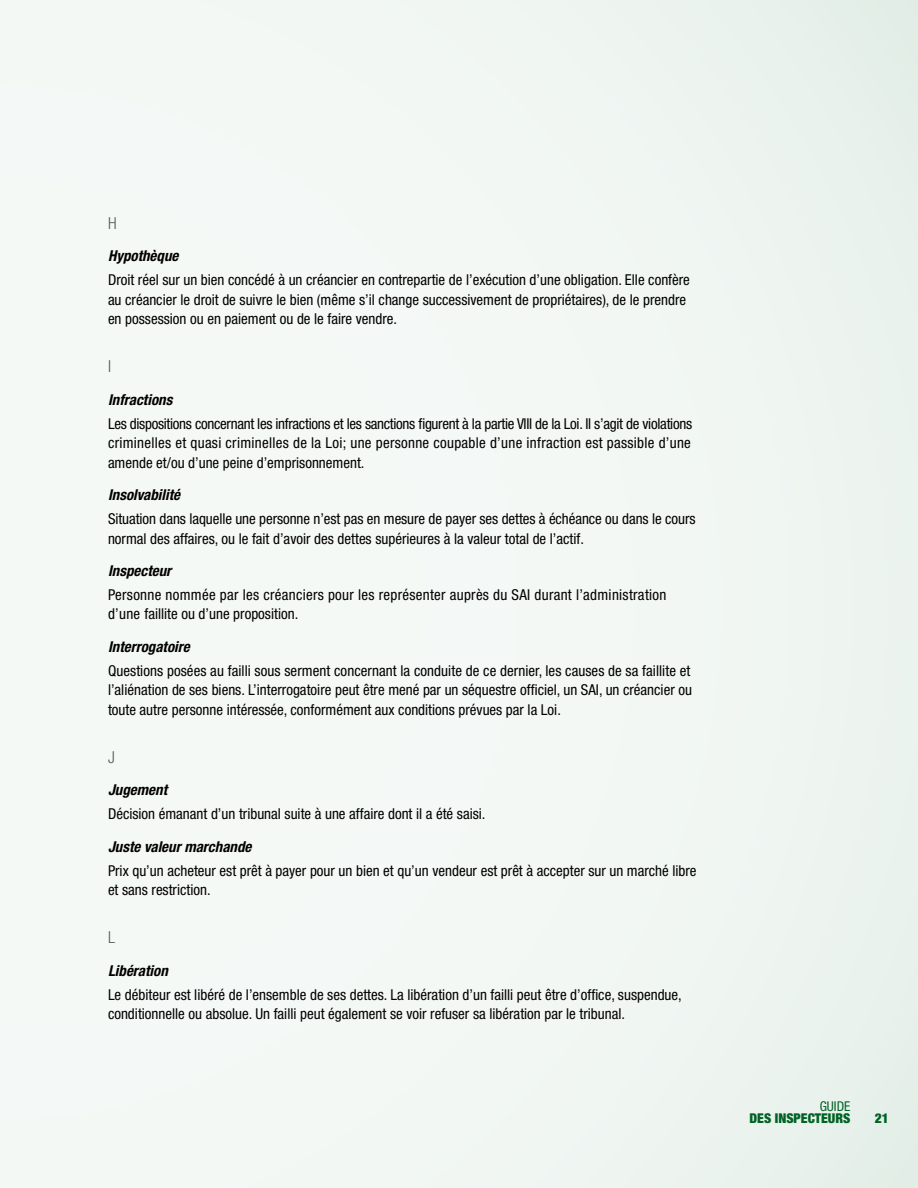
<style>
.page{position:relative;width:918px;height:1188px;background:#f3f8f5}
.page>*{position:absolute;margin:0;border:0;box-sizing:border-box;transform-origin:0 0}
.t1{font:300 condensed 16.5px "Helvetica Neue LT Std";color:#58595b}
.t2{font:condensed 15px/19.5px "Helvetica Neue LT Std";color:#000}
.t3{font:condensed 15px/19.5px "Helvetica Neue LT Std";letter-spacing:.02em;color:#000}
.t4{font:italic 700 condensed 15px "Helvetica Neue LT Std";color:#000}
.t5{font:900 condensed 13.5px "Helvetica Neue LT Std";color:#006325}
.t6{font:condensed 13.5px "Helvetica Neue LT Std";color:#006325}
</style>
<div class="page">
<p class="t1" style="left:108px;top:214px;width:10px">H</p>
<p class="t4" style="left:108px;top:247px;width:72px">Hypothèque</p>
<p class="t2" style="left:108px;top:270px;width:583px">Droit réel sur un bien concédé à un créancier en contrepartie de l’exécution d’une obligation. Elle confère au créancier le droit de suivre le bien (même s’il change successivement de propriétaires), de le prendre en possession ou en paiement ou de le faire vendre.</p>
<p class="t1" style="left:108px;top:357px;width:5px">I</p>
<p class="t4" style="left:108px;top:391px;width:66px">Infractions</p>
<p class="t2" style="left:108px;top:414px;width:586px;text-align:justify">Les dispositions concernant les infractions et les sanctions figurent à la partie VIII de la Loi. Il s’agit de violations criminelles et quasi criminelles de la Loi; une personne coupable d’une infraction est passible d’une amende et/ou d’une peine d’emprisonnement.</p>
<p class="t4" style="left:108px;top:486px;width:74px">Insolvabilité</p>
<p class="t2" style="left:108px;top:509px;width:589px">Situation dans laquelle une personne n’est pas en mesure de payer ses dettes à échéance ou dans le cours normal des affaires, ou le fait d’avoir des dettes supérieures à la valeur total de l’actif.</p>
<p class="t4" style="left:108px;top:562px;width:65px">Inspecteur</p>
<p class="t3" style="left:108px;top:585px;width:560px">Personne nommée par les créanciers pour les représenter auprès du SAI durant l’administration d’une faillite ou d’une proposition.</p>
<p class="t4" style="left:108px;top:637px;width:83px">Interrogatoire</p>
<p class="t2" style="left:108px;top:660px;width:586px;text-align:justify">Questions posées au failli sous serment concernant la conduite de ce dernier, les causes de sa faillite et l’aliénation de ses biens. L’interrogatoire peut être mené par un séquestre officiel, un SAI, un créancier ou toute autre personne intéressée, conformément aux conditions prévues par la Loi.</p>
<p class="t1" style="left:108px;top:748px;width:8px">J</p>
<p class="t4" style="left:108px;top:781px;width:61px">Jugement</p>
<p class="t2" style="left:108px;top:804px;width:379px">Décision émanant d’un tribunal suite à une affaire dont il a été saisi.</p>
<p class="t4" style="left:108px;top:837px;width:145px">Juste valeur marchande</p>
<p class="t2" style="left:108px;top:860px;width:590px">Prix qu’un acheteur est prêt à payer pour un bien et qu’un vendeur est prêt à accepter sur un marché libre et sans restriction.</p>
<p class="t1" style="left:108px;top:928px;width:9px">L</p>
<p class="t4" style="left:108px;top:961px;width:61px">Libération</p>
<p class="t2" style="left:108px;top:985px;width:575px">Le débiteur est libéré de l’ensemble de ses dettes. La libération d’un failli peut être d’office, suspendue, conditionnelle ou absolue. Un failli peut également se voir refuser sa libération par le tribunal.</p>
<p class="t6" style="left:820px;top:1099px;width:32px">GUIDE</p>
<p class="t5" style="left:750px;top:1110px;width:102px">DES INSPECTEURS</p>
<p class="t5" style="left:875px;top:1110px;width:16px">21</p>
</div>
